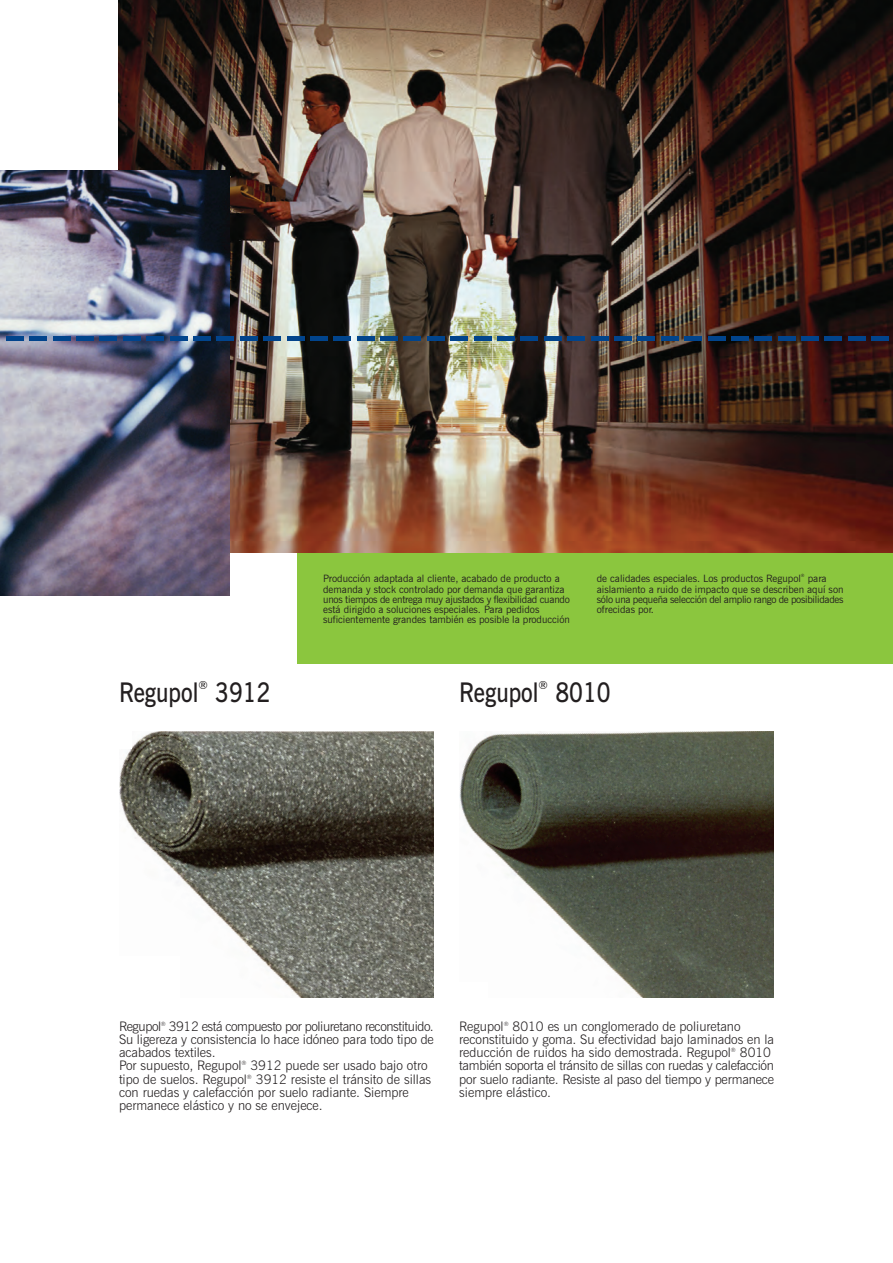
<style>
.page{position:relative;width:893px;height:1263px;background:#fff}
.page>*{position:absolute;margin:0;border:0;box-sizing:border-box;transform-origin:0 0}
.t1{font:600 27px "News Gothic BT";color:#231f20;scale:.85 1}
.t2{font:300 13.2px/13.2px "News Gothic BT";color:#231f20}
.t3{font:600 11.25px "News Gothic BT";color:#231f20}
.t4{font:10.2px/10.2px "News Gothic BT";color:#231f20}
.t5{font:4.5px "News Gothic BT";color:#231f20}
</style>
<div class="page">
<img style="left:119px;top:731px;width:315px;height:266px">
<img style="left:459px;top:731px;width:315px;height:266px">
<img style="left:118px;top:0;width:775px;height:553px">
<div style="left:298px;top:553px;width:595px;height:110px;background:#8bc63e"></div>
<img style="left:0;top:170px;width:230px;height:425px">
<div style="left:109px;top:724px;width:22px;height:24px;background:#fff"></div>
<div style="left:453px;top:982px;width:34px;height:20px;background:#fff"></div>
<div style="left:101px;top:956px;width:78px;height:48px;background:#fff"></div>
<hr style="left:568px;top:336px;width:17px;height:4px;background:#01448c">
<hr style="left:544px;top:336px;width:17px;height:4px;background:#01448c">
<hr style="left:521px;top:336px;width:17px;height:4px;background:#01448c">
<hr style="left:497px;top:336px;width:17px;height:4px;background:#01448c">
<hr style="left:474px;top:336px;width:17px;height:4px;background:#01448c">
<hr style="left:451px;top:336px;width:17px;height:4px;background:#01448c">
<hr style="left:427px;top:336px;width:17px;height:4px;background:#01448c">
<hr style="left:404px;top:336px;width:17px;height:4px;background:#01448c">
<hr style="left:381px;top:336px;width:17px;height:4px;background:#01448c">
<hr style="left:357px;top:336px;width:17px;height:4px;background:#01448c">
<hr style="left:334px;top:336px;width:17px;height:4px;background:#01448c">
<hr style="left:310px;top:336px;width:17px;height:4px;background:#01448c">
<hr style="left:287px;top:336px;width:17px;height:4px;background:#01448c">
<hr style="left:264px;top:336px;width:17px;height:4px;background:#01448c">
<hr style="left:240px;top:336px;width:17px;height:4px;background:#01448c">
<hr style="left:217px;top:336px;width:17px;height:4px;background:#01448c">
<hr style="left:193px;top:336px;width:17px;height:4px;background:#01448c">
<hr style="left:170px;top:336px;width:17px;height:4px;background:#01448c">
<hr style="left:147px;top:336px;width:17px;height:4px;background:#01448c">
<hr style="left:123px;top:336px;width:17px;height:4px;background:#01448c">
<hr style="left:100px;top:336px;width:17px;height:4px;background:#01448c">
<hr style="left:77px;top:336px;width:17px;height:4px;background:#01448c">
<hr style="left:53px;top:336px;width:17px;height:4px;background:#01448c">
<hr style="left:30px;top:336px;width:17px;height:4px;background:#01448c">
<hr style="left:6px;top:336px;width:17px;height:4px;background:#01448c">
<hr style="left:591px;top:336px;width:17px;height:4px;background:#01448c">
<hr style="left:614px;top:336px;width:17px;height:4px;background:#01448c">
<hr style="left:638px;top:336px;width:17px;height:4px;background:#01448c">
<hr style="left:661px;top:336px;width:17px;height:4px;background:#01448c">
<hr style="left:685px;top:336px;width:17px;height:4px;background:#01448c">
<hr style="left:708px;top:336px;width:17px;height:4px;background:#01448c">
<hr style="left:731px;top:336px;width:17px;height:4px;background:#01448c">
<hr style="left:755px;top:336px;width:17px;height:4px;background:#01448c">
<hr style="left:778px;top:336px;width:17px;height:4px;background:#01448c">
<hr style="left:801px;top:336px;width:17px;height:4px;background:#01448c">
<hr style="left:825px;top:336px;width:17px;height:4px;background:#01448c">
<hr style="left:848px;top:336px;width:17px;height:4px;background:#01448c">
<hr style="left:872px;top:336px;width:17px;height:4px;background:#01448c">
<p class="t4" style="left:323px;top:574px;width:248px">Producción adaptada al cliente, acabado de producto a demanda y stock controlado por demanda que garantiza unos tiempos de entrega muy ajustados y flexibilidad cuando está dirigido a soluciones especiales. Para pedidos suficientemente grandes también es posible la producción</p>
<p class="t4" style="left:597px;top:574px;width:206px">de calidades especiales. Los productos Regupol</p>
<p class="t5" style="left:801px;top:574px;width:5px">®</p>
<p class="t4" style="left:597px;top:574px;width:248px;text-indent:211px">para aislamiento a ruido de impacto que se describen aquí son sólo una pequeña selección del amplio rango de posibilidades ofrecidas por.</p>
<h1 class="t1" style="left:119px;top:682px;width:95px">Regupol</h1>
<p class="t3" style="left:198px;top:681px;width:11px">®</p>
<h1 class="t1" style="left:215px;top:682px;width:67px">3912</h1>
<h1 class="t1" style="left:459px;top:682px;width:95px">Regupol</h1>
<p class="t3" style="left:539px;top:681px;width:11px">®</p>
<h1 class="t1" style="left:555px;top:682px;width:67px">8010</h1>
<p class="t2" style="left:119px;top:1021px;width:316px">Regupol<sup>®</sup> 3912 está compuesto por poliuretano reconstituido.<br>Su ligereza y consistencia lo hace idóneo para todo tipo de acabados textiles.<br>Por supuesto, Regupol<sup>®</sup> 3912 puede ser usado bajo otro tipo de suelos. Regupol<sup>®</sup> 3912 resiste el tránsito de sillas con ruedas y calefacción por suelo radiante. Siempre permanece elástico y no se envejece.</p>
<p class="t2" style="left:459px;top:1021px;width:316px">Regupol<sup>®</sup> 8010 es un conglomerado de poliuretano reconstituido y goma. Su efectividad bajo laminados en la reducción de ruidos ha sido demostrada. Regupol<sup>®</sup> 8010 también soporta el tránsito de sillas con ruedas y calefacción por suelo radiante. Resiste al paso del tiempo y permanece siempre elástico.</p>
</div>
